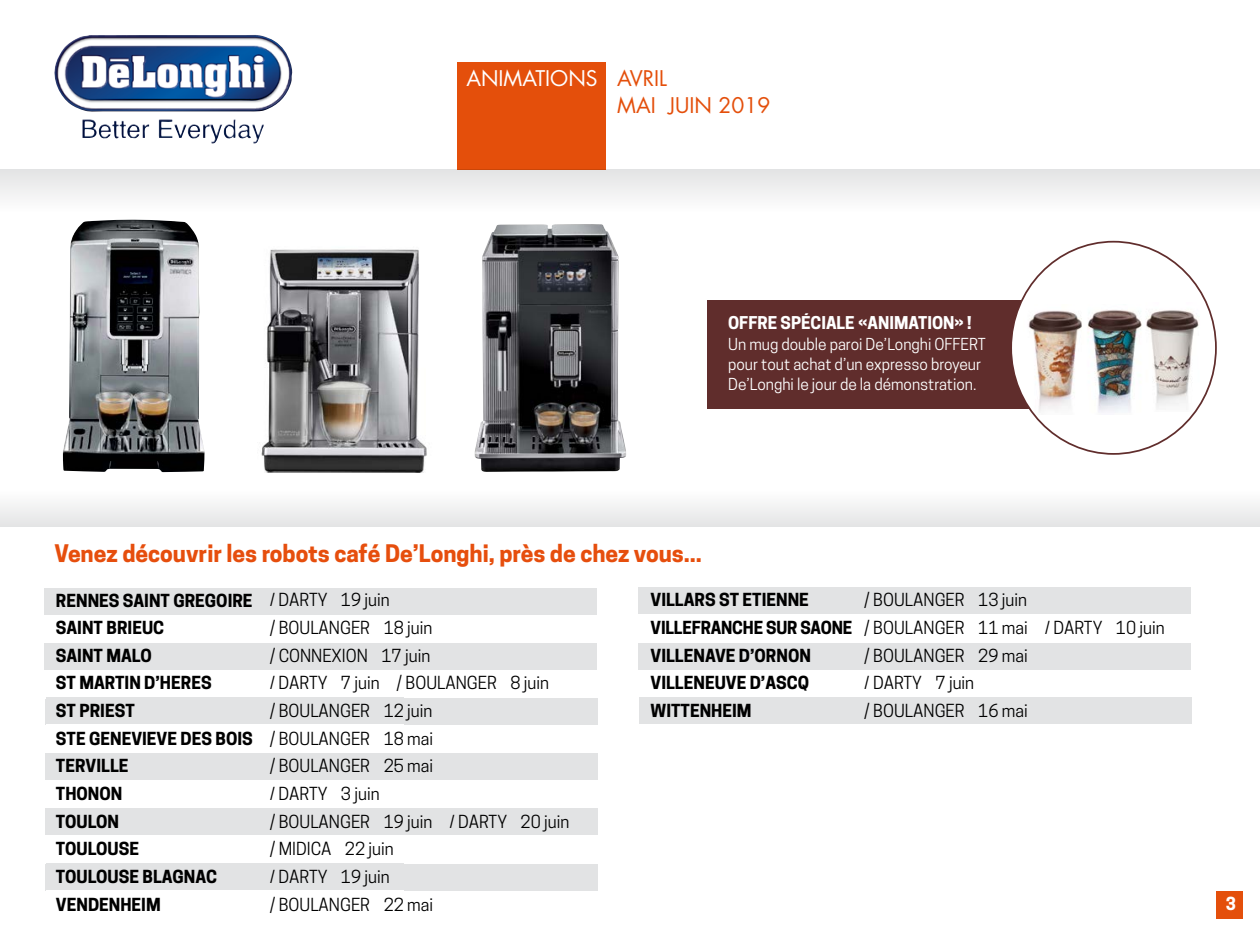
<style>
.page{position:relative;width:1260px;height:943px;background:#fff}
.page>*{position:absolute;margin:0;border:0;box-sizing:border-box;transform-origin:0 0}
.t1{font:700 22.75px "Cooper Hewitt";color:#e64e0d}
.t2{font:21px/27.1px "Futura";color:#e44f0b}
.t3{font:16.97px/27.7px "Cooper Hewitt";color:#000}
.t4{font:700 16.97px/27.7px "Cooper Hewitt";color:#000}
.t5{font:700 16.97px "Cooper Hewitt";color:#fff}
.t6{font:700 16.62px "Cooper Hewitt";color:#fff}
.t7{font:15.58px/20.3px "Cooper Hewitt";color:#fff}
.s1{color:#fff}
</style>
<div class="page">
<div style="left:45px;top:588px;width:552px;height:28px;background:#e2e3e4"></div>
<div style="left:45px;top:615px;width:552px;height:28px;background:#fff"></div>
<div style="left:45px;top:643px;width:552px;height:28px;background:#e2e3e4"></div>
<div style="left:45px;top:670px;width:552px;height:28px;background:#fff"></div>
<div style="left:46px;top:698px;width:552px;height:28px;background:#e2e3e4"></div>
<div style="left:46px;top:725px;width:552px;height:28px;background:#fff"></div>
<div style="left:46px;top:753px;width:552px;height:28px;background:#e2e3e4"></div>
<div style="left:46px;top:780px;width:552px;height:28px;background:#fff"></div>
<div style="left:46px;top:808px;width:552px;height:28px;background:#e2e3e4"></div>
<div style="left:46px;top:835px;width:552px;height:29px;background:#fff"></div>
<div style="left:46px;top:864px;width:552px;height:28px;background:#e2e3e4"></div>
<div style="left:46px;top:891px;width:552px;height:28px;background:#fff"></div>
<div style="left:638px;top:587px;width:553px;height:29px;background:#e2e3e4"></div>
<div style="left:638px;top:614px;width:553px;height:29px;background:#fff"></div>
<div style="left:638px;top:643px;width:553px;height:28px;background:#e2e3e4"></div>
<div style="left:638px;top:670px;width:553px;height:28px;background:#fff"></div>
<div style="left:639px;top:697px;width:553px;height:28px;background:#e2e3e4"></div>
<div style="left:639px;top:724px;width:553px;height:28px;background:#fff"></div>
<div style="left:1216px;top:891px;width:26px;height:28px;background:#e44f0b"></div>
<div style="left:46px;top:697px;width:358px;height:29px;background:#e2e3e4"></div>
<div style="left:46px;top:724px;width:358px;height:29px;background:#fff"></div>
<div style="left:46px;top:863px;width:358px;height:29px;background:#e2e3e4"></div>
<div style="left:46px;top:890px;width:358px;height:29px;background:#fff"></div>
<img style="left:54px;top:35px;width:239px;height:106px">
<div style="left:457px;top:62px;width:149px;height:107px;background:#e44f0b"></div>
<img style="left:63px;top:220px;width:142px;height:252px">
<img style="left:261px;top:249px;width:166px;height:223px">
<img style="left:475px;top:224px;width:151px;height:248px">
<div style="left:0;top:169px;width:1260px;height:43px;background:linear-gradient(to right,#f0f0f1,#f0f0f1)"></div>
<div style="left:707px;top:300px;width:335px;height:108px;background:#602d2c"></div>
<div style="left:1011px;top:242px;width:205px;height:212px;background:#fff;border-radius:50%"></div>
<img style="left:1096px;top:310px;width:37px;height:103px">
<img style="left:1133px;top:302px;width:80px;height:109px">
<img style="left:1023px;top:310px;width:73px;height:104px">
<div style="left:0;top:490px;width:1259px;height:36px;background:#f1f1f2"></div>
<p class="t2" style="left:617px;top:65px;width:155px;text-indent:-151px"><span class="s1">ANIMATIONS</span> AVRIL<br>MAI JUIN 2019</p>
<p class="t6" style="left:728px;top:313px;width:22px">Offre</p>
<p class="t6" style="left:781px;top:313px;width:40px">spéciale</p>
<p class="t6" style="left:858px;top:313px;width:20px">«animation</p>
<p class="t6" style="left:955px;top:313px;width:19px">» !</p>
<p class="t7" style="left:728px;top:334px;width:259px">Un mug double paroi De’Longhi OFFERT pour tout achat d’un expresso broyeur<br>De’Longhi le jour de la démonstration.</p>
<h1 class="t1" style="left:55px;top:540px;width:649px">Venez découvrir les robots café De’Longhi, près de chez vous...</h1>
<p class="t4" style="left:56px;top:586px;width:198px">RENNES SAINT GREGOIRE<br>SAINT BRIEUC<br>SAINT MALO<br>ST MARTIN D’HERES<br>ST PRIEST<br>STE GENEVIEVE DES BOIS<br>TERVILLE<br>THONON<br>TOULON<br>TOULOUSE<br>TOULOUSE BLAGNAC<br>VENDENHEIM</p>
<p class="t3" style="left:270px;top:586px;width:164px">/ DARTY 19 juin<br>/ boulanger 18 juin / CONNEXION</p>
<p class="t3" style="left:270px;top:641px;width:301px;text-indent:112px">17 juin<br>/ DARTY 7 juin / boulanger 8 juin<br>/ boulanger 12 juin<br>/ boulanger 18 mai<br>/ boulanger 25 mai<br>/ DARTY 3 juin<br>/ boulanger 19 juin / DARTY 20 juin / midica</p>
<p class="t3" style="left:270px;top:835px;width:165px;text-indent:75px">22 juin<br>/ DARTY 19 juin<br>/ boulanger 22 mai</p>
<p class="t4" style="left:651px;top:586px;width:203px">VILLARS ST ETIEnNE<br>VILLEFRANCHE SUR SAONE<br>VILLENAVE D’ORNON<br>VILLENEUVE D’ASCQ<br>WITTENHEIM</p>
<p class="t3" style="left:864px;top:586px;width:302px">/ boulanger 13 juin<br>/ boulanger 11 mai / DARTY 10 juin / boulanger 29 mai<br>/ DARTY 7 juin<br>/ boulanger 16 mai</p>
<p class="t5" style="left:1226px;top:893px;width:12px">3</p>
</div>
